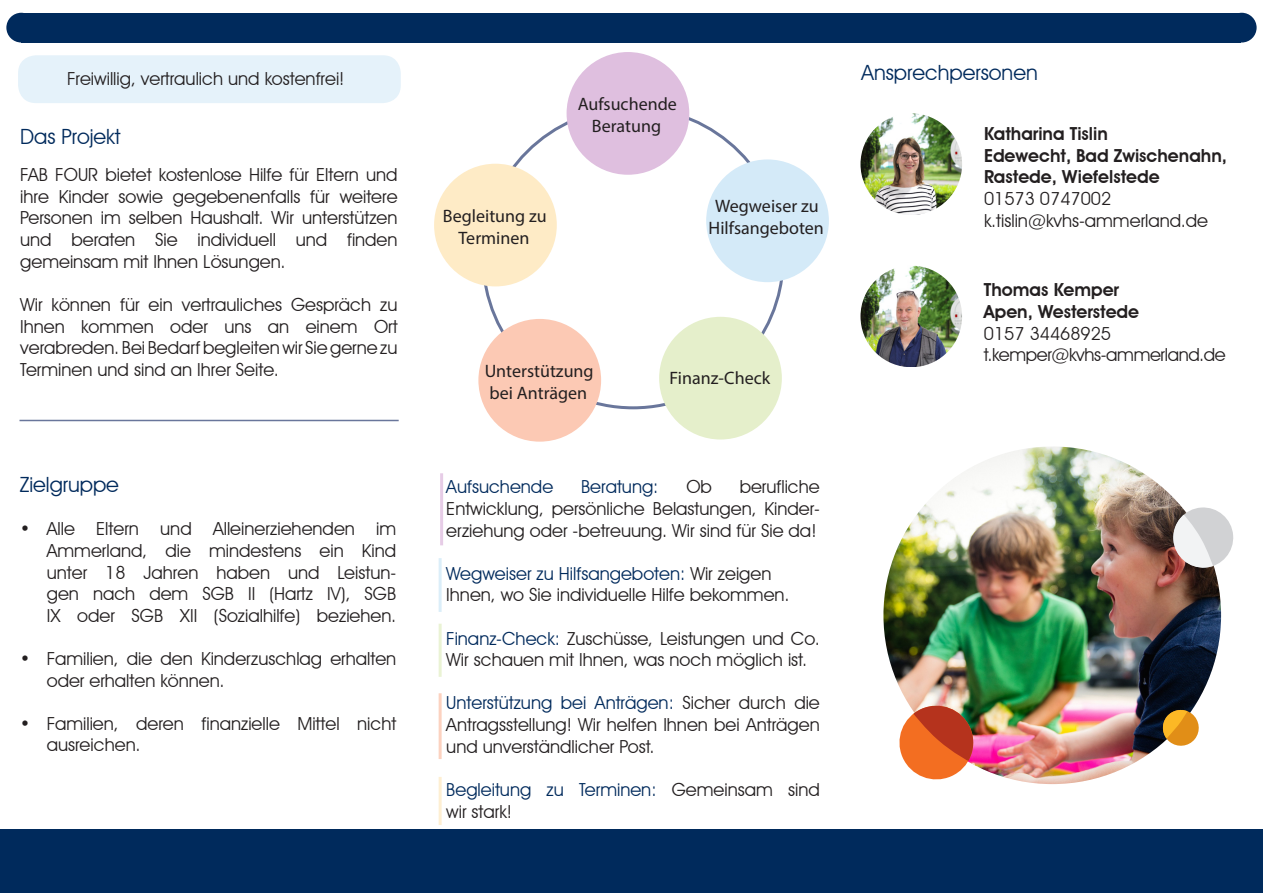
<style>
.page{position:relative;width:1263px;height:893px;background:#fff}
.page>*{position:absolute;margin:0;border:0;box-sizing:border-box;transform-origin:0 0}
.t1{font:21px "Avant Garde IT Cby BT";color:#002a5c}
.t2{font:18px/21.6px "Avant Garde IT Cby BT";color:#231f20;text-align:justify}
.t3{font:18px/21.6px "Myriad Pro";color:#231f20;text-align:center}
.t4{font:600 18px/21.6px "Avant Garde IT Cby BT";color:#231f20}
.t5{font:18px "Avant Garde IT Cby BT";color:#002a5c}
.t6{font:18px "Avant Garde IT Cby BT";letter-spacing:-.02em;color:#231f20}
.s1{color:#231f20}
.s2{color:#002a5c}
</style>
<div class="page">
<div style="left:21px;top:13px;width:1220px;height:30px;background:#002a5c"></div>
<div style="left:1227px;top:13px;width:29px;height:30px;background:#002a5c;border-radius:50%"></div>
<div style="left:6px;top:13px;width:30px;height:30px;background:#002a5c;border-radius:50%"></div>
<div style="left:0;top:829px;width:1263px;height:64px;background:#002a5c"></div>
<div style="left:18px;top:55px;width:383px;height:48px;background:#e5f2fa;border-radius:18px"></div>
<div style="left:434px;top:164px;width:123px;height:122px;background:#feebc6;border-radius:50%"></div>
<div style="left:567px;top:52px;width:122px;height:123px;background:#dfbfdf;border-radius:50%"></div>
<div style="left:706px;top:159px;width:123px;height:123px;background:#d4eaf8;border-radius:50%"></div>
<div style="left:659px;top:317px;width:123px;height:122px;background:#e5efcb;border-radius:50%"></div>
<div style="left:478px;top:319px;width:123px;height:123px;background:#fcc9b4;border-radius:50%"></div>
<hr style="left:440px;top:473px;width:3px;height:72px;background:#e6cce6">
<hr style="left:439px;top:558px;width:3px;height:54px;background:#dbeef9">
<hr style="left:439px;top:624px;width:3px;height:53px;background:#eaf3d4">
<hr style="left:439px;top:693px;width:3px;height:66px;background:#fcd2c0">
<hr style="left:439px;top:777px;width:3px;height:48px;background:#feefd2">
<img style="left:860px;top:113px;width:102px;height:102px;border-radius:51px">
<img style="left:860px;top:266px;width:102px;height:101px">
<hr style="left:20px;top:420px;width:379px;height:1px;background:#69769b">
<img style="left:883px;top:446px;width:338px;height:338px;border-radius:169px">
<svg style="left:1161px;top:708px;width:38px;height:38px"></svg>
<svg style="left:1172px;top:506px;width:62px;height:63px"></svg>
<img style="left:899px;top:693px;width:86px;height:87px">
<p class="t2" style="left:67px;top:67px;width:279px">Freiwillig, vertraulich und kostenfrei!</p>
<p class="t1" style="left:20px;top:124px;width:102px">Das Projekt</p>
<p class="t2" style="left:20px;top:164px;width:379px">FAB FOUR bietet kostenlose Hilfe für Eltern und ihre Kinder sowie gegebenenfalls für weitere Personen im selben Haushalt. Wir unterstützen und beraten Sie individuell und finden gemeinsam mit Ihnen Lösungen.</p>
<p class="t2" style="left:20px;top:294px;width:379px">Wir können für ein vertrauliches Gespräch zu Ihnen kommen oder uns an einem Ort verabreden. Bei Bedarf begleiten wir Sie gerne zu Terminen und sind an Ihrer Seite.</p>
<p class="t1" style="left:20px;top:472px;width:101px">Zielgruppe</p>
<p class="t2" style="left:47px;top:518px;width:351px;text-indent:-27px">• Alle Eltern und Alleinerziehenden im Ammerland, die mindestens ein Kind unter 18 Jahren haben und Leistun&shy;gen nach dem SGB II (Hartz IV), SGB IX oder SGB XII (Sozialhilfe) beziehen.</p>
<p class="t2" style="left:47px;top:648px;width:351px;text-indent:-27px">• Familien, die den Kinderzuschlag erhalten oder erhalten können.</p>
<p class="t2" style="left:47px;top:712px;width:351px;text-indent:-27px">• Familien, deren finanzielle Mittel nicht ausreichen.</p>
<p class="t3" style="left:443px;top:205px;width:105px">Begleitung zu</p>
<p class="t3" style="left:459px;top:226px;width:72px">Terminen</p>
<p class="t3" style="left:578px;top:93px;width:101px">Aufsuchende</p>
<p class="t3" style="left:592px;top:115px;width:71px">Beratung</p>
<p class="t3" style="left:708px;top:195px;width:117px">Wegweiser zu<br>Hilfsangeboten</p>
<p class="t3" style="left:485px;top:360px;width:110px">Unterstützung</p>
<p class="t3" style="left:490px;top:382px;width:99px">bei Anträgen</p>
<p class="t3" style="left:670px;top:367px;width:102px">Finanz-Check</p>
<p class="t5" style="left:446px;top:476px;width:108px">Aufsuchende</p>
<p class="t5" style="left:581px;top:476px;width:79px">Beratung:</p>
<p class="t2" style="left:686px;top:476px;width:27px">Ob</p>
<p class="t2" style="left:446px;top:476px;width:375px;text-indent:293px">berufliche Entwicklung, persönliche Belastungen, Kinder&shy;erziehung oder -betreuung. Wir sind für Sie da!</p>
<p class="t5" style="left:446px;top:562px;width:327px">Wegweiser zu Hilfsangeboten: <span class="s1">Wir zeigen</span></p>
<p class="t2" style="left:446px;top:584px;width:345px">Ihnen, wo Sie individuelle Hilfe bekommen.</p>
<p class="t2" style="left:446px;top:627px;width:375px"><span class="s2">Finanz-Check:</span> Zuschüsse, Leistungen und Co.<br>Wir schauen mit Ihnen, was noch möglich ist.</p>
<p class="t2" style="left:446px;top:692px;width:375px"><span class="s2">Unterstützung bei Anträgen:</span> Sicher durch die Antragsstellung! Wir helfen Ihnen bei Anträgen und unverständlicher Post.</p>
<p class="t2" style="left:446px;top:778px;width:375px"><span class="s2">Begleitung zu Terminen:</span> Gemeinsam sind wir stark!</p>
<p class="t1" style="left:861px;top:60px;width:178px">Ansprechpersonen</p>
<p class="t4" style="left:984px;top:123px;width:245px">Katharina Tislin<br>Edewecht, Bad Zwischenahn,<br>Rastede, Wiefelstede</p>
<p class="t2" style="left:984px;top:188px;width:129px">01573 0747002</p>
<p class="t2" style="left:984px;top:209px;width:226px">k.tislin@kvhs-ammerland.de</p>
<p class="t4" style="left:984px;top:279px;width:157px">Thomas Kemper<br>Apen, Westerstede</p>
<p class="t2" style="left:984px;top:322px;width:129px">0157 34468925</p>
<p class="t6" style="left:984px;top:344px;width:243px">t.kemper@kvhs-ammerland.de</p>
</div>
